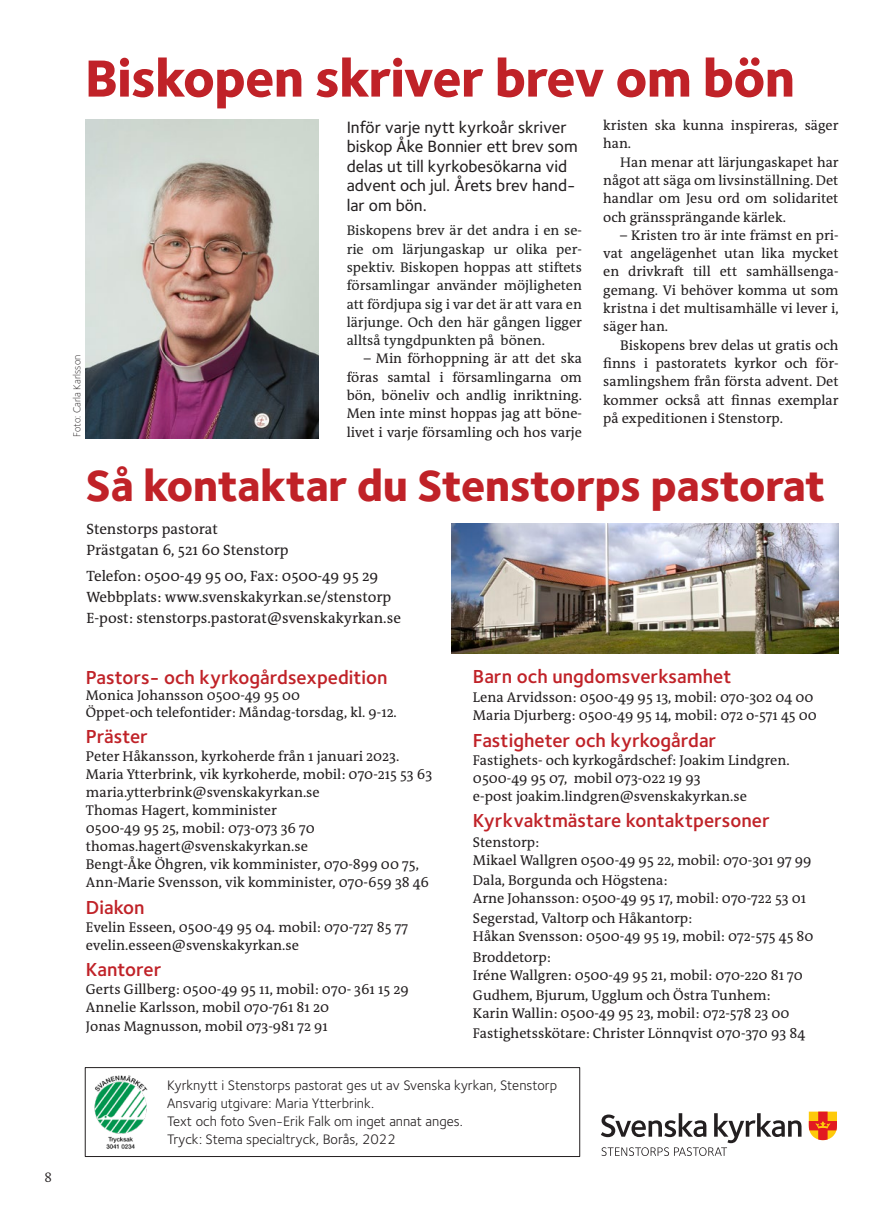
<style>
.page{position:relative;width:893px;height:1212px;background:#fff}
.page>*{position:absolute;margin:0;border:0;box-sizing:border-box;transform-origin:0 0}
.Rubrik_färg_36pt_cen{font:800 54px "Foundry Sterling OT3";letter-spacing:-.02em;color:#c02228}
.Rubrik_1{font:800 45px "Foundry Sterling OT3";letter-spacing:-.015em;color:#c02228}
.Rubrik_yrke_kontaktl{font:600 19.5px "Foundry Sterling OT3";color:#c02228}
.Ingress{font:500 16.95px/19.5px "Foundry Sterling";color:#231f20}
.Brödtext{font:15px "The Antiqua B W5 Plain";color:#231f20}
.Text_-_gtjschema{font:14.25px "The Antiqua B W5 Plain";color:#231f20}
.t1{font:14.25px "Foundry Sterling OT3";color:#231f20}
.Brödtext-2{font:14.25px "The Antiqua B W5 Plain";color:#231f20}
.brödtext_stycke_indr{font:14.1px/18.3px "The Antiqua B W5 Plain";color:#231f20;text-align:justify}
.Brödtext-3{font:14.1px/18.3px "The Antiqua B W5 Plain";color:#242424;text-align:justify}
.Text_kontaktlista{font:14.1px "The Antiqua B W5 Plain";color:#231f20}
.Brödtext-4{font:14.1px "The Antiqua B W5 Plain";color:#231f20}
.t2{font:300 13.5px "The Antiqua B W4";color:#231f20}
.Bildbyline{font:300 10.5px "Foundry Sterling OT3";color:#231f20}
.s1{color:#242424}
</style>
<div class="page">
<div style="left:85px;top:1067px;width:495px;height:90px;border:1px solid #231f20"></div>
<svg style="left:809px;top:1111px;width:28px;height:29px"></svg>
<svg style="left:601px;top:1113px;width:200px;height:43px"></svg>
<img style="left:94px;top:1075px;width:54px;height:74px">
<img style="left:451px;top:523px;width:387px;height:131px">
<img style="left:86px;top:120px;width:233px;height:318px">
<p class="t2" style="left:45px;top:1169px;width:9px">8</p>
<p class="Rubrik_färg_36pt_cen" style="left:85px;top:33px;width:711px">Biskopen skriver brev om bön</p>
<p class="Bildbyline" style="left:70px;top:437px;width:83px;rotate:-90deg">Foto: Carla Karlsson</p>
<p class="Ingress" style="left:347px;top:117px;width:233px">Inför varje nytt kyrkoår skriver biskop Åke Bonnier ett brev som delas ut till kyrkobesökarna vid advent och jul. Årets brev hand&shy;lar om bön.</p>
<p class="Brödtext-3" style="left:347px;top:221px;width:237px">Biskopens brev är det andra i en se&shy;rie om lärjungaskap ur olika per&shy;spektiv. Biskopen hoppas att stiftets församlingar använder möjligheten att fördjupa sig i var det är att vara en lärjunge. Och den här gången ligger alltså tyngdpunkten på bönen.</p>
<p class="brödtext_stycke_indr" style="left:347px;top:350px;width:237px;text-indent:17px">– Min förhoppning är att det ska föras samtal i församlingarna om bön, böneliv och andlig inriktning.<br>Men inte minst hoppas jag att böne&shy;livet i varje församling och hos varje</p>
<p class="brödtext_stycke_indr" style="left:603px;top:116px;width:237px">kristen ska kunna inspireras, säger han.</p>
<p class="brödtext_stycke_indr" style="left:603px;top:153px;width:237px;text-indent:17px"><span class="s1">H</span>an menar att lärjungaskapet har något att säga om livsinställning. Det handlar om Jesu ord om solidaritet och gränssprängande kärlek.</p>
<p class="brödtext_stycke_indr" style="left:603px;top:226px;width:237px;text-indent:17px">– Kristen tro är inte främst en pri&shy;vat angelägenhet utan lika mycket en drivkraft till ett samhällsenga&shy;gemang. Vi behöver komma ut som kristna i det multisamhälle vi lever i, säger han.</p>
<p class="brödtext_stycke_indr" style="left:603px;top:336px;width:237px;text-indent:17px">Biskopens brev delas ut gratis och finns i pastoratets kyrkor och för&shy;samlingshem från första advent. Det kommer också att finnas exemplar på expeditionen i Stenstorp.</p>
<p class="Rubrik_1" style="left:86px;top:448px;width:742px">Så kontaktar du Stenstorps pastorat</p>
<p class="Brödtext" style="left:86px;top:520px;width:133px">Stenstorps pastorat</p>
<p class="Brödtext" style="left:86px;top:541px;width:204px">Prästgatan 6, 521 60 Stenstorp</p>
<p class="Brödtext" style="left:86px;top:566px;width:294px">Telefon: 0500-49 95 00, Fax: 0500-49 95 29</p>
<p class="Brödtext" style="left:86px;top:587px;width:307px">Webbplats: www.svenskakyrkan.se/stenstorp</p>
<p class="Brödtext" style="left:86px;top:608px;width:316px">E-post: stenstorps.pastorat@svenskakyrkan.se</p>
<p class="Rubrik_yrke_kontaktl" style="left:86px;top:662px;width:303px">Pastors- och kyrkogårdsexpedition</p>
<p class="Text_kontaktlista" style="left:86px;top:686px;width:216px">Monica Johansson 0500-49 95 00</p>
<p class="Text_kontaktlista" style="left:86px;top:703px;width:312px">Öppet-och telefontider: Måndag-torsdag, kl. 9-12.</p>
<p class="Rubrik_yrke_kontaktl" style="left:86px;top:721px;width:64px">Präster</p>
<p class="Text_-_gtjschema" style="left:86px;top:747px;width:315px">Peter Håkansson, kyrkoherde från 1 januari 2023.</p>
<p class="Text_-_gtjschema" style="left:86px;top:765px;width:348px">Maria Ytterbrink, vik kyrkoherde, mobil: 070-215 53 63</p>
<p class="Text_-_gtjschema" style="left:86px;top:783px;width:235px">maria.ytterbrink@svenskakyrkan.se</p>
<p class="Text_-_gtjschema" style="left:86px;top:801px;width:192px">Thomas Hagert, komminister</p>
<p class="Text_-_gtjschema" style="left:86px;top:819px;width:230px">0500-49 95 25, mobil: 073-073 36 70</p>
<p class="Text_-_gtjschema" style="left:86px;top:837px;width:224px">thomas.hagert@svenskakyrkan.se</p>
<p class="Text_-_gtjschema" style="left:86px;top:855px;width:334px">Bengt-Åke Öhgren, vik komminister, 070-899 00 75,</p>
<p class="Text_-_gtjschema" style="left:86px;top:873px;width:345px">Ann-Marie Svensson, vik komminister, 070-659 38 46</p>
<p class="Rubrik_yrke_kontaktl" style="left:86px;top:892px;width:60px">Diakon</p>
<p class="Brödtext-2" style="left:86px;top:918px;width:324px">Evelin Esseen, 0500-49 95 04. mobil: 070-727 85 77</p>
<p class="Brödtext-2" style="left:86px;top:936px;width:215px">evelin.esseen@svenskakyrkan.se</p>
<p class="Rubrik_yrke_kontaktl" style="left:86px;top:954px;width:77px">Kantorer</p>
<p class="Text_-_gtjschema" style="left:86px;top:980px;width:324px">Gerts Gillberg: 0500-49 95 11, mobil: 070- 361 15 29</p>
<p class="Text_-_gtjschema" style="left:86px;top:998px;width:245px">Annelie Karlsson, mobil 070-761 81 20</p>
<p class="Brödtext-4" style="left:86px;top:1017px;width:243px">Jonas Magnusson, mobil 073-981 72 91</p>
<p class="Rubrik_yrke_kontaktl" style="left:473px;top:662px;width:260px">Barn och ungdomsverksamhet</p>
<p class="Brödtext-2" style="left:473px;top:688px;width:342px">Lena Arvidsson: 0500-49 95 13, mobil: 070-302 04 00</p>
<p class="Brödtext-2" style="left:473px;top:706px;width:345px">Maria Djurberg: 0500-49 95 14, mobil: 072 o-571 45 00</p>
<p class="Rubrik_yrke_kontaktl" style="left:473px;top:725px;width:245px">Fastigheter och kyrkogårdar</p>
<p class="Text_-_gtjschema" style="left:473px;top:750px;width:318px">Fastighets- och kyrkogårdschef: Joakim Lindgren.</p>
<p class="Text_-_gtjschema" style="left:473px;top:768px;width:229px">0500-49 95 07, mobil 073-022 19 93</p>
<p class="Text_-_gtjschema" style="left:473px;top:786px;width:275px">e-post joakim.lindgren@svenskakyrkan.se</p>
<p class="Rubrik_yrke_kontaktl" style="left:473px;top:805px;width:298px">Kyrkvaktmästare kontaktpersoner</p>
<p class="Text_-_gtjschema" style="left:473px;top:833px;width:68px">Stenstorp:</p>
<p class="Text_-_gtjschema" style="left:473px;top:851px;width:340px">Mikael Wallgren 0500-49 95 22, mobil: 070-301 97 99</p>
<p class="Text_-_gtjschema" style="left:473px;top:871px;width:196px">Dala, Borgunda och Högstena:</p>
<p class="Text_-_gtjschema" style="left:473px;top:889px;width:335px">Arne Johansson: 0500-49 95 17, mobil: 070-722 53 01</p>
<p class="Text_-_gtjschema" style="left:473px;top:909px;width:221px">Segerstad, Valtorp och Håkantorp:</p>
<p class="Text_-_gtjschema" style="left:473px;top:927px;width:342px">Håkan Svensson: 0500-49 95 19, mobil: 072-575 45 80</p>
<p class="Text_-_gtjschema" style="left:473px;top:947px;width:79px">Broddetorp:</p>
<p class="Text_-_gtjschema" style="left:473px;top:965px;width:331px">Iréne Wallgren: 0500-49 95 21, mobil: 070-220 81 70</p>
<p class="Text_-_gtjschema" style="left:473px;top:986px;width:299px">Gudhem, Bjurum, Ugglum och Östra Tunhem:</p>
<p class="Text_-_gtjschema" style="left:473px;top:1004px;width:318px">Karin Wallin: 0500-49 95 23, mobil: 072-578 23 00</p>
<p class="Text_-_gtjschema" style="left:473px;top:1024px;width:334px">Fastighetsskötare: Christer Lönnqvist 070-370 93 84</p>
<p class="t1" style="left:167px;top:1075px;width:391px">Kyrknytt i Stenstorps pastorat ges ut av Svenska kyrkan, Stenstorp</p>
<p class="t1" style="left:167px;top:1093px;width:209px">Ansvarig utgivare: Maria Ytterbrink.</p>
<p class="t1" style="left:167px;top:1111px;width:297px">Text och foto Sven-Erik Falk om inget annat anges.</p>
<p class="t1" style="left:167px;top:1129px;width:230px">Tryck: Stema specialtryck, Borås, 2022</p>
</div>
